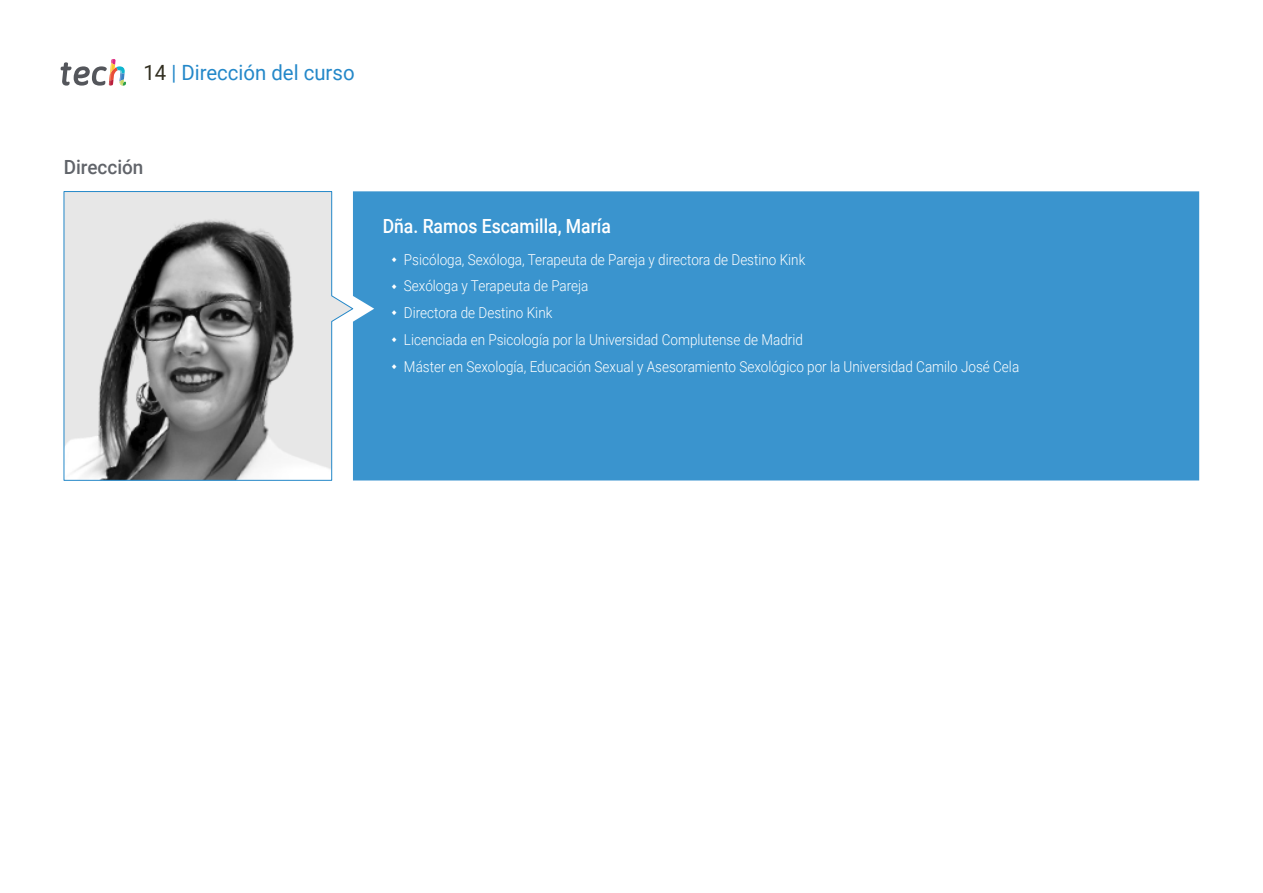
<style>
.page{position:relative;width:1263px;height:893px;background:#fff}
.page>*{position:absolute;margin:0;border:0;box-sizing:border-box;transform-origin:0 0}
.t1{font:21px "Roboto";color:#2488c9}
.t2{font:500 19.5px "Roboto";color:#fff;scale:.9 1}
.t3{font:500 19.5px "Roboto";color:#61646a}
.t4{font:300 15px/26.7px "Roboto";color:#fff;scale:.9 1}
.s1{color:#312e20}
</style>
<div class="page">
<svg style="left:61px;top:59px;width:65px;height:27px"></svg>
<div style="left:353px;top:191px;width:846px;height:289px;background:#3a94ce"></div>
<svg style="left:64px;top:191px;width:289px;height:290px;background:#a9aaab"></svg>
<svg style="left:392px;top:257px;width:5px;height:5px"></svg>
<svg style="left:392px;top:284px;width:5px;height:5px"></svg>
<svg style="left:392px;top:310px;width:5px;height:5px"></svg>
<svg style="left:392px;top:337px;width:5px;height:5px"></svg>
<svg style="left:392px;top:364px;width:5px;height:5px"></svg>
<h1 class="t1" style="left:144px;top:57px;width:213px"><span class="s1">14</span> | Dirección del curso</h1>
<h2 class="t3" style="left:64px;top:154px;width:81px">Dirección</h2>
<h2 class="t2" style="left:383px;top:212px;width:255px">Dña. Ramos Escamilla, María</h2>
<p class="t4" style="left:404px;top:245px;width:685px">Psicóloga, Sexóloga, Terapeuta de Pareja y directora de Destino Kink<br>Sexóloga y Terapeuta de Pareja<br>Directora de Destino Kink<br>Licenciada en Psicología por la Universidad Complutense de Madrid<br>Máster en Sexología, Educación Sexual y Asesoramiento Sexológico por la Universidad Camilo José Cela</p>
</div>
